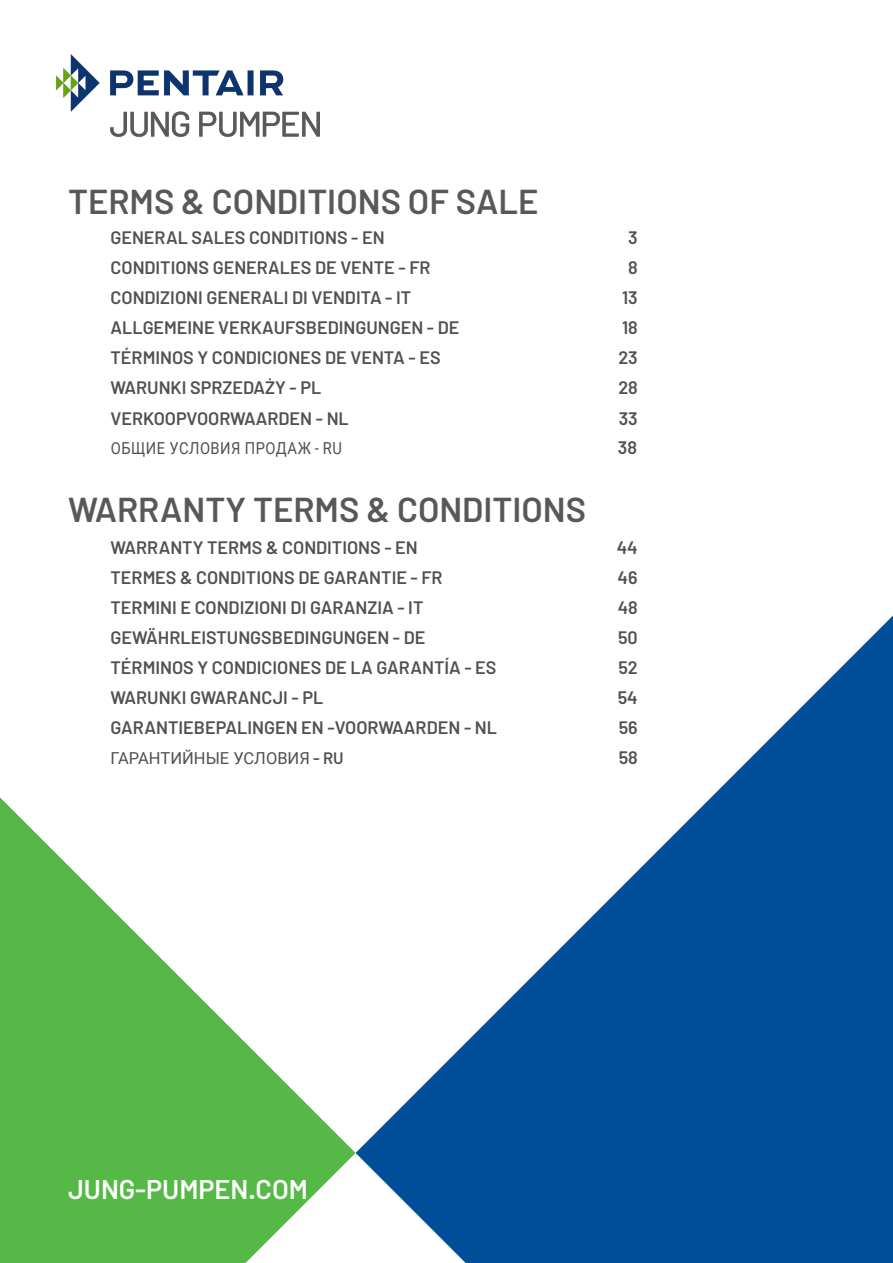
<style>
.page{position:relative;width:893px;height:1263px;background:#fff}
.page>*{position:absolute;margin:0;border:0;box-sizing:border-box;transform-origin:0 0}
.t1{font:600 34.5px "Barlow";color:#57585a}
.t2{font:600 27px "Barlow";color:#fff}
.t3{font:600 18px "Barlow";color:#4f5252}
.t4{font:16.5px "Roboto";letter-spacing:.035em;color:#4f5252;scale:.89 1}
.t5{font:16.5px "Roboto";letter-spacing:.01em;color:#4f5252}
.s1{font-family:"Barlow";font-weight:600}
</style>
<div class="page">
<svg style="left:466px;top:615px;width:427px;height:648px;fill:#014e99"></svg>
<svg style="left:0;top:797px;width:466px;height:466px"></svg>
<svg style="left:246px;top:1153px;width:220px;height:110px"></svg>
<img style="left:57px;top:54px;width:263px;height:83px">
<h1 class="t1" style="left:68px;top:180px;width:472px">TERMS &amp; CONDITIONS OF SALE</h1>
<p class="t3" style="left:111px;top:227px;width:276px">GENERAL SALES CONDITIONS - EN</p>
<p class="t3" style="left:628px;top:227px;width:11px">3</p>
<p class="t3" style="left:111px;top:257px;width:322px">CONDITIONS GENERALES DE VENTE - FR</p>
<p class="t3" style="left:628px;top:257px;width:11px">8</p>
<p class="t3" style="left:111px;top:287px;width:302px">CONDIZIONI GENERALI DI VENDITA - IT</p>
<p class="t3" style="left:622px;top:287px;width:17px">13</p>
<p class="t3" style="left:111px;top:317px;width:351px">ALLGEMEINE VERKAUFSBEDINGUNGEN - DE</p>
<p class="t3" style="left:622px;top:317px;width:17px">18</p>
<p class="t3" style="left:111px;top:347px;width:332px">TÉRMINOS Y CONDICIONES DE VENTA - ES</p>
<p class="t3" style="left:619px;top:347px;width:21px">23</p>
<p class="t3" style="left:111px;top:377px;width:212px">WARUNKI SPRZEDAŻY - PL</p>
<p class="t3" style="left:618px;top:377px;width:21px">28</p>
<p class="t3" style="left:111px;top:407px;width:240px">VERKOOPVOORWAARDEN - NL</p>
<p class="t3" style="left:619px;top:407px;width:21px">33</p>
<p class="t4" style="left:111px;top:437px;width:261px">ОБЩИЕ УСЛОВИЯ ПРОДАЖ - RU</p>
<p class="t3" style="left:618px;top:437px;width:21px">38</p>
<h1 class="t1" style="left:68px;top:488px;width:520px">WARRANTY TERMS &amp; CONDITIONS</h1>
<p class="t3" style="left:111px;top:536px;width:309px">WARRANTY TERMS &amp; CONDITIONS - EN</p>
<p class="t3" style="left:617px;top:536px;width:23px">44</p>
<p class="t3" style="left:111px;top:566px;width:334px">TERMES &amp; CONDITIONS DE GARANTIE - FR</p>
<p class="t3" style="left:618px;top:566px;width:22px">46</p>
<p class="t3" style="left:111px;top:596px;width:314px">TERMINI E CONDIZIONI DI GARANZIA - IT</p>
<p class="t3" style="left:618px;top:596px;width:22px">48</p>
<p class="t3" style="left:111px;top:626px;width:316px">GEWÄHRLEISTUNGSBEDINGUNGEN - DE</p>
<p class="t3" style="left:618px;top:626px;width:21px">50</p>
<p class="t3" style="left:111px;top:656px;width:387px">TÉRMINOS Y CONDICIONES DE LA GARANTÍA - ES</p>
<p class="t3" style="left:618px;top:656px;width:21px">52</p>
<p class="t3" style="left:111px;top:686px;width:214px">WARUNKI GWARANCJI - PL</p>
<p class="t3" style="left:618px;top:686px;width:22px">54</p>
<p class="t3" style="left:111px;top:716px;width:388px">GARANTIEBEPALINGEN EN -VOORWAARDEN - NL</p>
<p class="t3" style="left:619px;top:716px;width:21px">56</p>
<p class="t5" style="left:111px;top:746px;width:235px">ГАРАНТИЙНЫЕ УСЛОВИЯ <span class="s1">- RU</span></p>
<p class="t3" style="left:619px;top:746px;width:21px">58</p>
<h2 class="t2" style="left:68px;top:1172px;width:241px">JUNG-PUMPEN.COM</h2>
</div>
